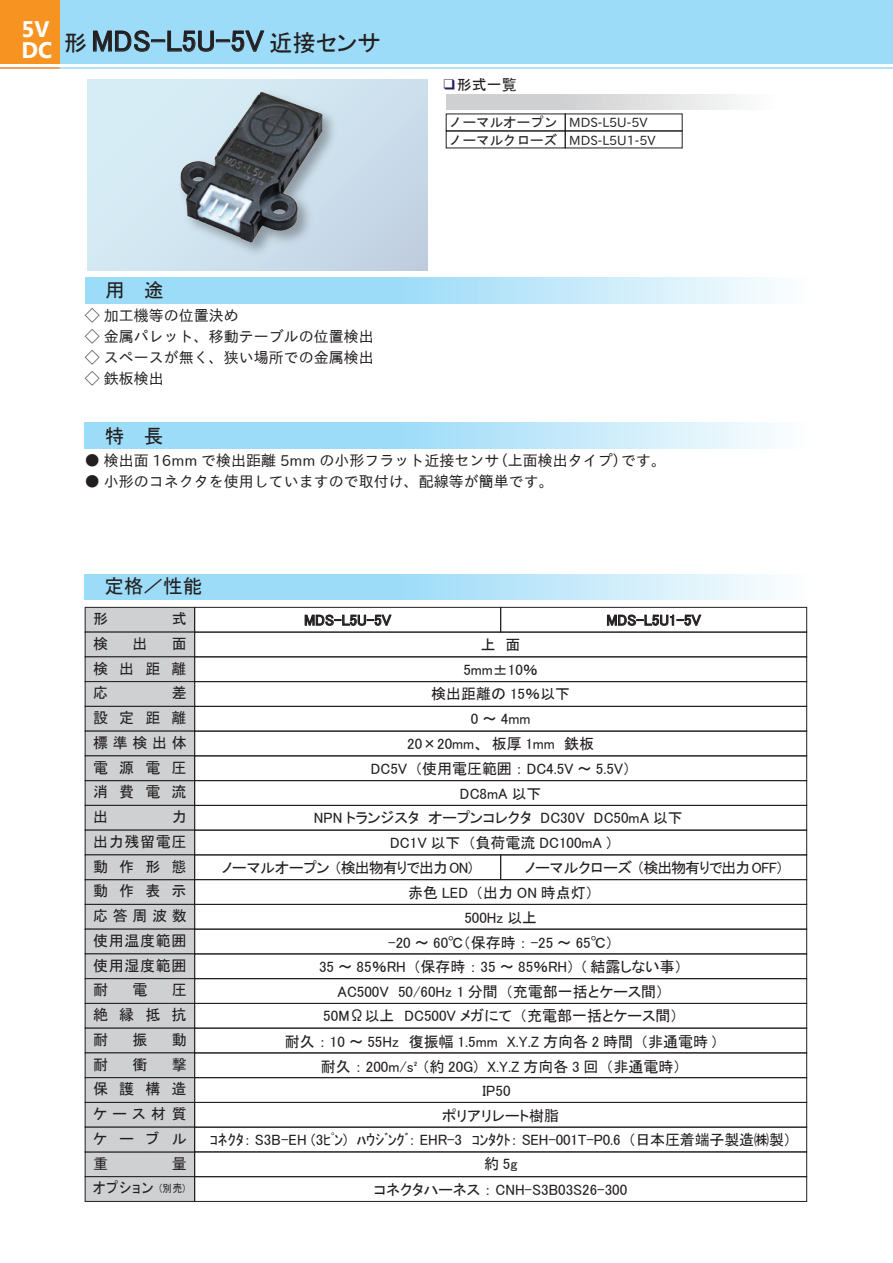
<style>
.page{position:relative;width:893px;height:1263px;background:#fff}
.page>*{position:absolute;margin:0;border:0;box-sizing:border-box;transform-origin:0 0}
.t1{font:29.7px "MS P Gothic";color:#231f20}
.t2{font:700 22.5px/21.3px "Segoe UI";color:#fff}
.t3{font:19.5px "MS Gothic";color:#231f20}
.t4{font:15px/24.8px "MS P Gothic";color:#231f20;text-align:justify}
.t5{font:15px/21.3px "IP Aex Gothic";color:#231f20}
.t6{font:15px "MS P Gothic";letter-spacing:-.055em;color:#231f20}
.t7{font:15px "MS P Gothic";letter-spacing:-.065em;color:#231f20}
.t8{font:15px "MS Gothic";color:#231f20}
.t9{font:13.5px/17.5px "MS Gothic";color:#231f20}
.t10{font:12.75px/17.5px "IP Aex Gothic";color:#231f20}
.s1{font-size:23.4px}
.s2{color:#252160}
.s3{font-family:"Koz Go Pro"}
.s4{font-size:10.65px}
</style>
<div class="page">
<hr style="left:0;top:67px;width:893px;height:2px;background:#9cdcf8">
<div style="left:0;top:0;width:893px;height:64px;background:#9cdcf8"></div>
<svg style="left:85px;top:574px;width:689px;height:26px;background:#b4e4f9"></svg>
<svg style="left:85px;top:423px;width:689px;height:25px;background:#b4e4f9"></svg>
<svg style="left:85px;top:278px;width:689px;height:25px;background:#b4e4f9"></svg>
<div style="left:0;top:0;width:60px;height:64px;background:#f79321"></div>
<hr style="left:0;top:67px;width:60px;height:2px;background:#f79321">
<div style="left:194px;top:681px;width:613px;height:26px;border:1px solid #231f20"></div>
<div style="left:194px;top:706px;width:613px;height:25px;border:1px solid #231f20"></div>
<div style="left:194px;top:731px;width:613px;height:25px;border:1px solid #231f20"></div>
<div style="left:194px;top:830px;width:613px;height:25px;border:1px solid #231f20"></div>
<div style="left:194px;top:929px;width:613px;height:25px;border:1px solid #231f20"></div>
<div style="left:194px;top:953px;width:613px;height:26px;border:1px solid #231f20"></div>
<div style="left:194px;top:978px;width:613px;height:26px;border:1px solid #231f20"></div>
<div style="left:194px;top:1003px;width:613px;height:25px;border:1px solid #231f20"></div>
<div style="left:194px;top:1028px;width:613px;height:25px;border:1px solid #231f20"></div>
<div style="left:194px;top:1052px;width:613px;height:26px;border:1px solid #231f20"></div>
<div style="left:194px;top:1077px;width:613px;height:26px;border:1px solid #231f20"></div>
<div style="left:194px;top:632px;width:613px;height:25px;border:1px solid #231f20"></div>
<div style="left:85px;top:607px;width:110px;height:25px;background:#cfd0d1;border:1px solid #231f20"></div>
<div style="left:85px;top:632px;width:110px;height:25px;background:#cfd0d1"></div>
<div style="left:85px;top:656px;width:110px;height:26px;background:#cfd0d1;border:1px solid #231f20"></div>
<div style="left:85px;top:681px;width:110px;height:26px;background:#cfd0d1;border:1px solid #231f20"></div>
<div style="left:85px;top:706px;width:110px;height:25px;background:#cfd0d1;border:1px solid #231f20"></div>
<div style="left:85px;top:731px;width:110px;height:25px;background:#cfd0d1"></div>
<div style="left:85px;top:780px;width:110px;height:26px;background:#cfd0d1"></div>
<div style="left:85px;top:805px;width:110px;height:25px;background:#cfd0d1;border:1px solid #231f20"></div>
<div style="left:85px;top:830px;width:110px;height:25px;background:#cfd0d1;border:1px solid #231f20"></div>
<div style="left:85px;top:879px;width:110px;height:26px;background:#cfd0d1"></div>
<div style="left:85px;top:904px;width:110px;height:25px;background:#cfd0d1;border:1px solid #231f20"></div>
<div style="left:85px;top:929px;width:110px;height:25px;background:#cfd0d1;border:1px solid #231f20"></div>
<div style="left:85px;top:953px;width:110px;height:26px;background:#cfd0d1;border:1px solid #231f20"></div>
<div style="left:85px;top:978px;width:110px;height:26px;background:#cfd0d1;border:1px solid #231f20"></div>
<div style="left:85px;top:1003px;width:110px;height:25px;background:#cfd0d1;border:1px solid #231f20"></div>
<div style="left:85px;top:1028px;width:110px;height:25px;background:#cfd0d1;border:1px solid #231f20"></div>
<div style="left:85px;top:1052px;width:110px;height:26px;background:#cfd0d1;border:1px solid #231f20"></div>
<div style="left:85px;top:1077px;width:110px;height:26px;background:#cfd0d1;border:1px solid #231f20"></div>
<div style="left:85px;top:1102px;width:110px;height:25px;background:#cfd0d1;border:1px solid #231f20"></div>
<div style="left:85px;top:1151px;width:110px;height:26px;background:#cfd0d1;border:1px solid #231f20"></div>
<div style="left:446px;top:114px;width:120px;height:17px;border:1px solid #231f20"></div>
<div style="left:565px;top:114px;width:118px;height:17px;border:1px solid #231f20"></div>
<div style="left:194px;top:607px;width:307px;height:25px;border:1px solid #231f20"></div>
<div style="left:500px;top:607px;width:307px;height:25px;border:1px solid #231f20"></div>
<div style="left:194px;top:780px;width:613px;height:26px;border:1px solid #231f20"></div>
<div style="left:194px;top:879px;width:613px;height:26px;border:1px solid #231f20"></div>
<div style="left:194px;top:1102px;width:613px;height:25px;border:1px solid #231f20"></div>
<div style="left:85px;top:1176px;width:110px;height:26px;background:#cfd0d1;border:1px solid #231f20"></div>
<div style="left:194px;top:1176px;width:613px;height:26px;border:1px solid #231f20"></div>
<div style="left:85px;top:1127px;width:110px;height:25px;background:#cfd0d1;border:1px solid #231f20"></div>
<div style="left:85px;top:854px;width:110px;height:26px;background:#cfd0d1;border:1px solid #231f20"></div>
<div style="left:85px;top:755px;width:110px;height:26px;background:#cfd0d1;border:1px solid #231f20"></div>
<div style="left:194px;top:755px;width:613px;height:26px;border:1px solid #231f20"></div>
<div style="left:194px;top:854px;width:307px;height:26px;border:1px solid #231f20"></div>
<div style="left:500px;top:854px;width:307px;height:26px;border:1px solid #231f20"></div>
<div style="left:194px;top:1127px;width:613px;height:25px;border:1px solid #231f20"></div>
<svg style="left:304px;top:614px;width:88px;height:19px"></svg>
<svg style="left:607px;top:614px;width:95px;height:19px"></svg>
<svg style="left:446px;top:95px;width:291px;height:15px;background:#dadadb"></svg>
<svg style="left:93px;top:30px;width:172px;height:22px"></svg>
<div style="left:88px;top:79px;width:340px;height:191px;background:linear-gradient(to right,#d7edf6,#c6d6e6)"></div>
<img style="left:174px;top:85px;width:167px;height:176px">
<img style="left:181px;top:92px;width:141px;height:150px">
<h2 class="t2" style="left:22px;top:17px;width:32px">5V<br>DC</h2>
<h1 class="t1" style="left:64px;top:26px;width:318px"><span class="s1">形</span> MDS-L5U-5V <span class="s1">近接センサ</span></h1>
<p class="t8" style="left:442px;top:77px;width:76px"><span class="s2">❑</span>形式一覧</p>
<p class="t9" style="left:449px;top:113px;width:109px">ノーマルオープンノーマルクローズ</p>
<p class="t10" style="left:569px;top:114px;width:88px">MDS-L5U-5V<br>MDS-L5U1-5V</p>
<h3 class="t3" style="left:105px;top:281px;width:60px">用　途</h3>
<p class="t5" style="left:85px;top:305px;width:291px"><span class="s3">◇</span> 加工機等の位置決め<br><span class="s3">◇</span> 金属パレット、移動テーブルの位置検出<span class="s3">◇</span> スペースが無く、狭い場所での金属検出<span class="s3">◇</span> 鉄板検出</p>
<h3 class="t3" style="left:105px;top:426px;width:60px">特　長</h3>
<p class="t5" style="left:85px;top:450px;width:583px">● 検出面 16mm で検出距離 5mm の小形フラット近接センサ（上面検出タイプ）です。</p>
<p class="t5" style="left:85px;top:471px;width:471px">● 小形のコネクタを使用していますので取付け、配線等が簡単です。</p>
<h3 class="t3" style="left:105px;top:577px;width:99px">定格／性能</h3>
<p class="t4" style="left:93px;top:606px;width:17px">形</p>
<p class="t4" style="left:172px;top:606px;width:16px">式</p>
<p class="t4" style="left:93px;top:631px;width:17px">検</p>
<p class="t4" style="left:132px;top:631px;width:16px">出</p>
<p class="t4" style="left:93px;top:631px;width:95px;text-indent:79px">面検出距離応</p>
<p class="t4" style="left:93px;top:681px;width:95px;text-indent:79px">差設定距離標準検出体電源電圧消費電流出</p>
<p class="t4" style="left:93px;top:804px;width:95px;text-indent:79px">力出力残留電圧動作形態動作表示応答周波数使用温度範囲使用湿度範囲耐</p>
<p class="t4" style="left:132px;top:978px;width:16px">電</p>
<p class="t4" style="left:93px;top:978px;width:95px;text-indent:79px">圧絶縁抵抗耐</p>
<p class="t4" style="left:132px;top:1027px;width:16px">振</p>
<p class="t4" style="left:172px;top:1027px;width:16px">動</p>
<p class="t4" style="left:93px;top:1052px;width:95px;text-indent:79px">撃保護構造ケース材質ケーブル重</p>
<p class="t4" style="left:93px;top:1052px;width:17px">耐</p>
<p class="t4" style="left:132px;top:1052px;width:16px">衝</p>
<p class="t4" style="left:93px;top:1151px;width:95px;text-align:right">量<br>オプション<span class="s4">（別売）</span></p>
<p class="t4" style="left:304px;top:608px;width:89px">MDS-L5U-5V</p>
<p class="t4" style="left:606px;top:608px;width:96px">MDS-L5U1-5V</p>
<p class="t4" style="left:481px;top:632px;width:41px">上　面</p>
<p class="t4" style="left:463px;top:657px;width:76px">5mm±10％</p>
<p class="t4" style="left:431px;top:681px;width:140px">検出距離の 15％以下</p>
<p class="t4" style="left:471px;top:706px;width:61px">0 ～ 4mm</p>
<p class="t4" style="left:407px;top:731px;width:188px">20×20mm、板厚 1mm 鉄板</p>
<p class="t4" style="left:371px;top:756px;width:262px">DC5V （使用電圧範囲： DC4.5V ～ 5.5V）</p>
<p class="t4" style="left:460px;top:781px;width:83px">DC8mA 以下</p>
<p class="t4" style="left:314px;top:805px;width:370px">NPN トランジスタ オープンコレクタ DC30V DC50mA 以下</p>
<p class="t4" style="left:390px;top:830px;width:223px">DC1V 以下（負荷電流 DC100mA )</p>
<p class="t7" style="left:222px;top:860px;width:255px">ノーマルオープン（検出物有りで出力 ON）</p>
<p class="t6" style="left:525px;top:860px;width:260px">ノーマルクローズ（検出物有りで出力OFF）</p>
<p class="t4" style="left:408px;top:880px;width:187px">赤色 LED （出力 ON 時点灯）</p>
<p class="t4" style="left:464px;top:905px;width:74px">500Hz 以上</p>
<p class="t4" style="left:388px;top:930px;width:226px">-20 ～ 60℃（保存時： -25 ～ 65℃）</p>
<p class="t4" style="left:319px;top:954px;width:364px">35 ～ 85％RH （保存時： 35 ～ 85％RH） ( 結露しない事）</p>
<p class="t4" style="left:338px;top:979px;width:328px">AC500V 50/60Hz 1 分間（充電部一括とケース間）</p>
<p class="t4" style="left:323px;top:1003px;width:356px">50MΩ以上　DC500V メガにて（充電部一括とケース間）</p>
<p class="t4" style="left:321px;top:1054px;width:361px;line-height:24px;text-align:center">耐久： 200m/s² （約 20G) X.Y.Z 方向各 3 回（非通電時）<br>IP50</p>
<p class="t4" style="left:210px;top:1104px;width:583px;line-height:23.7px;text-align:center">ポリアリレート樹脂<br>ｺﾈｸﾀ： S3B-EH (3ﾋﾟﾝ) ﾊｳｼﾞﾝｸﾞ： EHR-3　ｺﾝﾀｸﾄ： SEH-001T-P0.6 （日本圧着端子製造㈱製）</p>
<p class="t4" style="left:285px;top:1029px;width:433px">耐久： 10 ～ 55Hz　復振幅 1.5mm X.Y.Z 方向各 2 時間（非通電時 )</p>
<p class="t4" style="left:374px;top:1151px;width:255px;text-align:center">約 5g<br>コネクタハーネス： CNH-S3B03S26-300</p>
</div>
